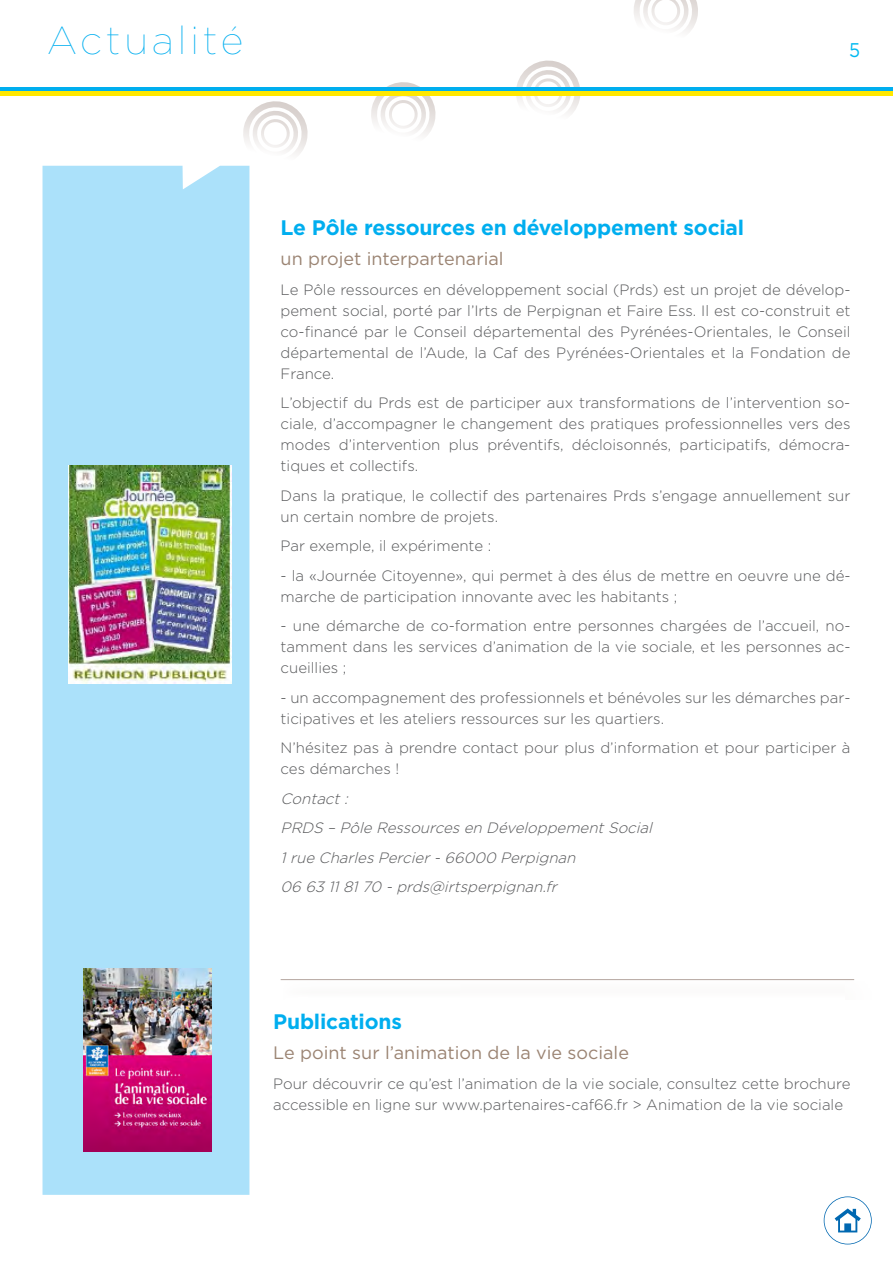
<style>
.page{position:relative;width:893px;height:1263px;background:#fff}
.page>*{position:absolute;margin:0;border:0;box-sizing:border-box;transform-origin:0 0}
.t1{font:100 39px "Gotham";letter-spacing:.1em;color:#00aeef}
.t2{font:700 21px "Gotham";letter-spacing:-.01em;color:#00aeef}
.t3{font:19.8px "Gotham";color:#00b9f1;scale:.91 1}
.t4{font:18px "Gotham";color:#9b8473}
.t5{font:300 15px/21px "Gotham";color:#58595b}
.t6{font:italic 300 15px/29.5px "Gotham";color:#58595b}
</style>
<div class="page">
<svg style="left:236px;top:101px;width:72px;height:72px"></svg>
<svg style="left:634px;top:0;width:64px;height:32px"></svg>
<svg style="left:509px;top:60px;width:75px;height:54px"></svg>
<svg style="left:364px;top:82px;width:75px;height:54px"></svg>
<div style="left:43px;top:166px;width:206px;height:1029px;background:#abe1fa"></div>
<svg style="left:0;top:88px;width:893px;height:4px;background:#3fbcb3"></svg>
<hr style="left:0;top:92px;width:893px;height:4px;background:#ffe800">
<svg style="left:824px;top:1196px;width:48px;height:48px"></svg>
<img style="left:68px;top:465px;width:163px;height:218px">
<img style="left:84px;top:968px;width:128px;height:184px">
<div style="left:284px;top:981px;width:588px;height:18px;background:#fcfcfb"></div>
<hr style="left:281px;top:979px;width:573px;height:1px;background:#b4a59f">
<h1 class="t1" style="left:47px;top:17px;width:198px">Actualité</h1>
<h3 class="t3" style="left:849px;top:37px;width:14px">5</h3>
<h2 class="t2" style="left:281px;top:214px;width:465px">Le Pôle ressources en développement social</h2>
<p class="t4" style="left:281px;top:247px;width:224px">un projet interpartenarial</p>
<p class="t5" style="left:281px;top:278px;width:571px;text-align:justify">Le Pôle ressources en développement social (Prds) est un projet de dévelop&shy;pement social, porté par l’Irts de Perpignan et Faire Ess. Il est co-construit et co-financé par le Conseil départemental des Pyrénées-Orientales, le Conseil départemental de l’Aude, la Caf des Pyrénées-Orientales et la Fondation de France.</p>
<p class="t5" style="left:281px;top:392px;width:571px;text-align:justify">L’objectif du Prds est de participer aux transformations de l’intervention so&shy;ciale, d’accompagner le changement des pratiques professionnelles vers des modes d’intervention plus préventifs, décloisonnés, participatifs, démocra&shy;tiques et collectifs.</p>
<p class="t5" style="left:281px;top:484px;width:571px">Dans la pratique, le collectif des partenaires Prds s’engage annuellement sur un certain nombre de projets.</p>
<p class="t5" style="left:281px;top:535px;width:212px">Par exemple, il expérimente :</p>
<p class="t5" style="left:281px;top:564px;width:571px">- la «Journée Citoyenne», qui permet à des élus de mettre en oeuvre une dé&shy;marche de participation innovante avec les habitants ;</p>
<p class="t5" style="left:281px;top:615px;width:571px;text-align:justify">- une démarche de co-formation entre personnes chargées de l’accueil, no&shy;tamment dans les services d’animation de la vie sociale, et les personnes ac&shy;cueillies ;</p>
<p class="t5" style="left:281px;top:686px;width:571px">- un accompagnement des professionnels et bénévoles sur les démarches par&shy;ticipatives et les ateliers ressources sur les quartiers.</p>
<p class="t5" style="left:281px;top:737px;width:571px">N’hésitez pas à prendre contact pour plus d’information et pour participer à ces démarches !</p>
<p class="t6" style="left:281px;top:783px;width:377px">Contact:<br>PRDS –Pôle Ressourcesen DéveloppementSocial 1rue CharlesPercier-66000 Perpignan<br>06 63 118170 -prds@irtsperpignan.fr</p>
<h2 class="t2" style="left:273px;top:1007px;width:130px">Publications</h2>
<p class="t4" style="left:273px;top:1041px;width:357px">Le point sur l’animation de la vie sociale</p>
<p class="t5" style="left:273px;top:1072px;width:579px">Pour découvrir ce qu’est l’animation de la vie sociale, consultez cette brochure accessible en ligne sur www.partenaires-caf66.fr &gt; Animation de la vie sociale</p>
</div>
